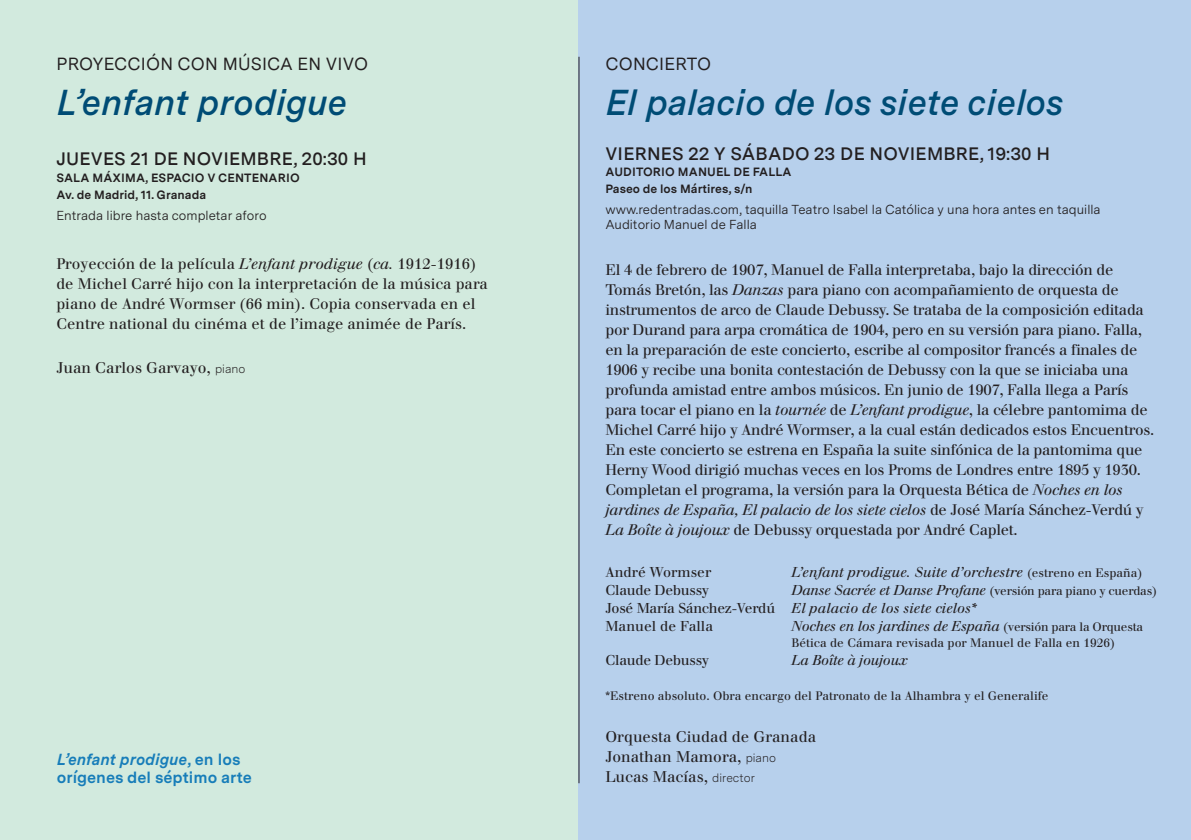
<style>
.page{position:relative;width:1191px;height:840px;background:#fff}
.page>*{position:absolute;margin:0;border:0;box-sizing:border-box;transform-origin:0 0}
.t1{font:italic 600 36px "Messina Sans";color:#004c75}
.t2{font:600 18px "Messina Sans";letter-spacing:.01em;color:#231f20}
.t3{font:17.6px "Messina Sans";letter-spacing:.01em;color:#231f20}
.t4{font:700 16px/18px "Messina Sans";color:#177db9}
.t5{font:15.2px/20px "Walbaum";color:#231f20}
.t6{font:15px/20px "Walbaum";letter-spacing:-.02em;color:#231f20}
.t7{font:15px/20px "Walbaum";color:#231f20}
.t8{font:14px/18px "Walbaum";color:#231f20}
.t9{font:italic 14px "Walbaum";letter-spacing:-.02em;color:#231f20}
.t10{font:italic 14px "Walbaum";color:#231f20}
.t11{font:14px "Walbaum";letter-spacing:-.02em;color:#231f20}
.t12{font:13px/15px "Messina Sans";color:#231f20}
.t13{font:12px "Walbaum";color:#231f20}
.t14{font:700 12px/16.8px "Messina Sans";letter-spacing:.01em;color:#231f20}
.t15{font:12px "Walbaum";letter-spacing:-.02em;color:#231f20}
.s1{font-style:italic}
.s2{font-family:"Messina Sans";font-weight:300;font-size:12px}
.s3{font-style:normal;font-size:12px}
.s4{font-style:italic;font-size:14px}
</style>
<div class="page">
<div style="left:0;top:0;width:578px;height:839px;background:#d2eade"></div>
<div style="left:578px;top:0;width:613px;height:839px;background:#b7d0ec"></div>
<hr style="left:578px;top:57px;width:1px;height:725px;background:#231f20">
<p class="t3" style="left:56px;top:53px;width:313px">PROYECCIÓN CON MÚSICA EN VIVO</p>
<h1 class="t1" style="left:56px;top:81px;width:292px">L’enfant prodigue</h1>
<p class="t2" style="left:56px;top:148px;width:312px">JUEVES 21 DE NOVIEMBRE, 20:30 H</p>
<p class="t14" style="left:56px;top:169px;width:245px">SALA MÁXIMA, ESPACIO V CENTENARIO<br>Av. de Madrid, 11. Granada</p>
<p class="t12" style="left:56px;top:207px;width:212px">Entrada libre hasta completar aforo</p>
<p class="t7" style="left:56px;top:254px;width:433px">Proyección de la película <span class="s1">L’enfant prodigue</span> (<span class="s1">ca.</span> 1912-1916) de Michel Carré hijo con la interpretación de la música para piano de André Wormser (66 min). Copia conservada en el Centre national du cinéma et de l’image animée de París.</p>
<p class="t5" style="left:56px;top:358px;width:190px">Juan Carlos Garvayo, <span class="s2">piano</span></p>
<p class="t4" style="left:57px;top:750px;width:197px"><span class="s1">L’enfant prodigue</span>, en los orígenes del séptimo arte</p>
<p class="t3" style="left:605px;top:53px;width:107px">CONCIERTO</p>
<h1 class="t1" style="left:605px;top:81px;width:460px">El palacio de los siete cielos</h1>
<p class="t2" style="left:605px;top:142px;width:446px">VIERNES 22 Y SÁBADO 23 DE NOVIEMBRE, 19:30 H</p>
<p class="t14" style="left:605px;top:164px;width:188px">AUDITORIO MANUEL DE FALLA<br>Paseo de los Mártires, s/n</p>
<p class="t12" style="left:605px;top:202px;width:497px">www.redentradas.com, taquilla Teatro Isabel la Católica y una hora antes en taquilla<br>Auditorio Manuel de Falla</p>
<p class="t6" style="left:605px;top:259px;width:550px">El 4 de febrero de 1907, Manuel de Falla interpretaba, bajo la dirección de Tomás Bretón, las <span class="s1">Danzas</span> para piano con acompañamiento de orquesta de instrumentos de arco de Claude Debussy. Se trataba de la composición editada por Durand para arpa cromática de 1904, pero en su versión para piano. Falla, en la preparación de este concierto, escribe al compositor francés a finales de 1906 y recibe una bonita contestación de Debussy con la que se iniciaba una profunda amistad entre ambos músicos. En junio de 1907, Falla llega a París para tocar el piano en la <span class="s1">tournée</span> de <span class="s1">L’enfant prodigue</span>, la célebre pantomima de Michel Carré hijo y André Wormser, a la cual están dedicados estos Encuentros.<br>En este concierto se estrena en España la suite sinfónica de la pantomima que Herny Wood dirigió muchas veces en los Proms de Londres entre 1895 y 1930.<br>Completan el programa, la versión para la Orquesta Bética de <span class="s1">Noches en los jardines de España, El palacio de los siete cielos</span> de José María Sánchez-Verdú y <span class="s1">La Boîte à joujoux</span> de Debussy orquestada por André Caplet.</p>
<p class="t8" style="left:605px;top:563px;width:107px">André Wormser</p>
<p class="t10" style="left:791px;top:563px;width:352px">L’enfant prodigue. Suite d’orchestre <span class="s3">(estreno en España)</span></p>
<p class="t11" style="left:605px;top:581px;width:105px">Claude Debussy</p>
<p class="t15" style="left:791px;top:583px;width:367px"><span class="s4">Danse Sacrée et Danse Profane</span> (versión para piano y cuerdas)</p>
<p class="t8" style="left:605px;top:599px;width:372px">José María Sánchez-Verdú <span class="s1">El palacio de los siete cielos*<br></span>Manuel de Falla</p>
<p class="t9" style="left:791px;top:617px;width:353px">Noches en los jardines de España <span class="s3">(versión para la Orquesta</span></p>
<p class="t13" style="left:791px;top:635px;width:325px">Bética de Cámara revisada por Manuel de Falla en 1926)</p>
<p class="t11" style="left:605px;top:651px;width:105px">Claude Debussy</p>
<p class="t9" style="left:791px;top:651px;width:118px">La Boîte à joujoux</p>
<p class="t13" style="left:605px;top:688px;width:444px">*Estreno absoluto. Obra encargo del Patronato de la Alhambra y el Generalife</p>
<p class="t5" style="left:605px;top:726px;width:212px">Orquesta Ciudad de Granada<br>Jonathan Mamora, <span class="s2">piano<br></span>Lucas Macías, <span class="s2">director</span></p>
</div>
